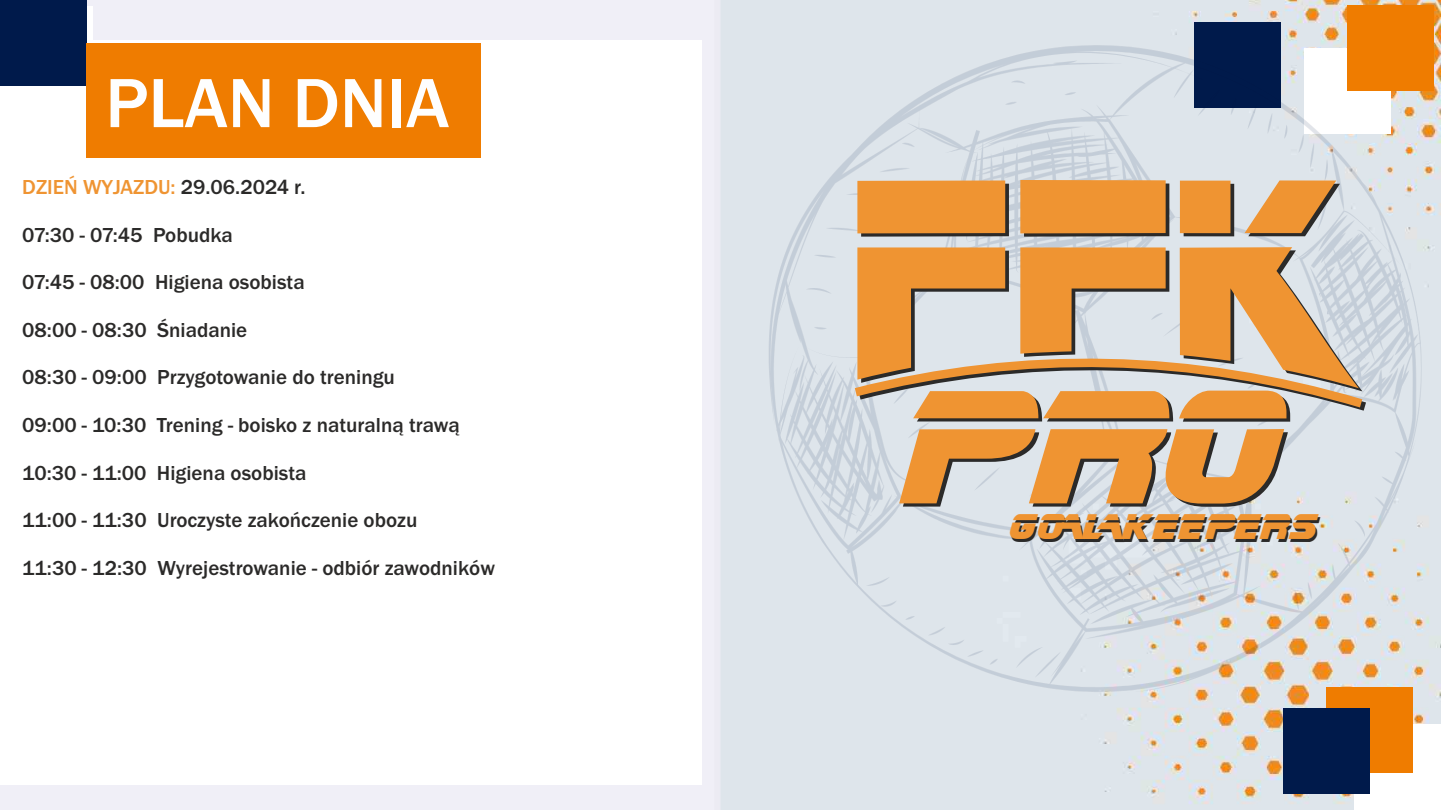
<style>
.page{position:relative;width:1441px;height:810px;background:#fff}
.page>*{position:absolute;margin:0;border:0;box-sizing:border-box;transform-origin:0 0}
.t1{font:162.75px "Blade Runner Movie Font";color:#2b2a29}
.t2{font:500 72px "Franklin Gothic";color:#fefefe}
.t3{font:36px "Blade Runner Movie Font";color:#2b2a29}
.t4{font:500 21px "Franklin Gothic";color:#2b2a29}
.t5{font:500 21px "Franklin Gothic";color:#ef9432}
.s1{color:#2b2a29}
</style>
<div class="page">
<img style="left:0;top:0;width:743px;height:810px">
<div style="left:0;top:40px;width:702px;height:745px;background:#fff"></div>
<div style="left:6px;top:6px;width:86px;height:86px;background:#fff"></div>
<div style="left:0;top:0;width:86px;height:86px;background:#001a4b"></div>
<div style="left:86px;top:43px;width:394px;height:115px;background:#ef7c00"></div>
<img style="left:743px;top:0;width:697px;height:810px">
<div style="left:1183px;top:184px;width:50px;height:52px;background:linear-gradient(to right,#2b2a29,#2b2a29)"></div>
<svg style="left:1023px;top:183px;width:146px;height:54px"></svg>
<svg style="left:861px;top:184px;width:147px;height:53px"></svg>
<div style="left:1179px;top:181px;width:51px;height:52px;background:#ef9432"></div>
<svg style="left:1244px;top:180px;width:95px;height:56px;background:#d7a672"></svg>
<div style="left:1020px;top:180px;width:145px;height:53px;background:#ef9432"></div>
<div style="left:857px;top:180px;width:148px;height:53px;background:#ef9432"></div>
<svg style="left:845px;top:247px;width:529px;height:170px;background:#dbb993"></svg>
<h2 class="t2" style="left:105px;top:77px;width:345px">PLAN DNIA</h2>
<p class="t5" style="left:22px;top:179px;width:285px">DZIEŃ WYJAZDU: <span class="s1">29.06.2024 r.</span></p>
<p class="t4" style="left:22px;top:227px;width:212px">07:30 - 07:45 Pobudka</p>
<p class="t4" style="left:22px;top:274px;width:284px">07:45 - 08:00 Higiena osobista</p>
<p class="t4" style="left:22px;top:322px;width:226px">08:00 - 08:30 Śniadanie</p>
<p class="t4" style="left:22px;top:370px;width:374px">08:30 - 09:00 Przygotowanie do treningu</p>
<p class="t4" style="left:22px;top:417px;width:439px">09:00 - 10:30 Trening - boisko z naturalną trawą</p>
<p class="t4" style="left:22px;top:465px;width:286px">10:30 - 11:00 Higiena osobista</p>
<p class="t4" style="left:22px;top:513px;width:396px">11:00 - 11:30 Uroczyste zakończenie obozu</p>
<p class="t4" style="left:22px;top:560px;width:474px">11:30 - 12:30 Wyrejestrowanie - odbiór zawodników</p>
<h1 class="t1" style="left:896px;top:383px;width:386px">PRO</h1>
<h3 class="t3" style="left:1009px;top:514px;width:310px">GOALKEEPERS</h3>
</div>
